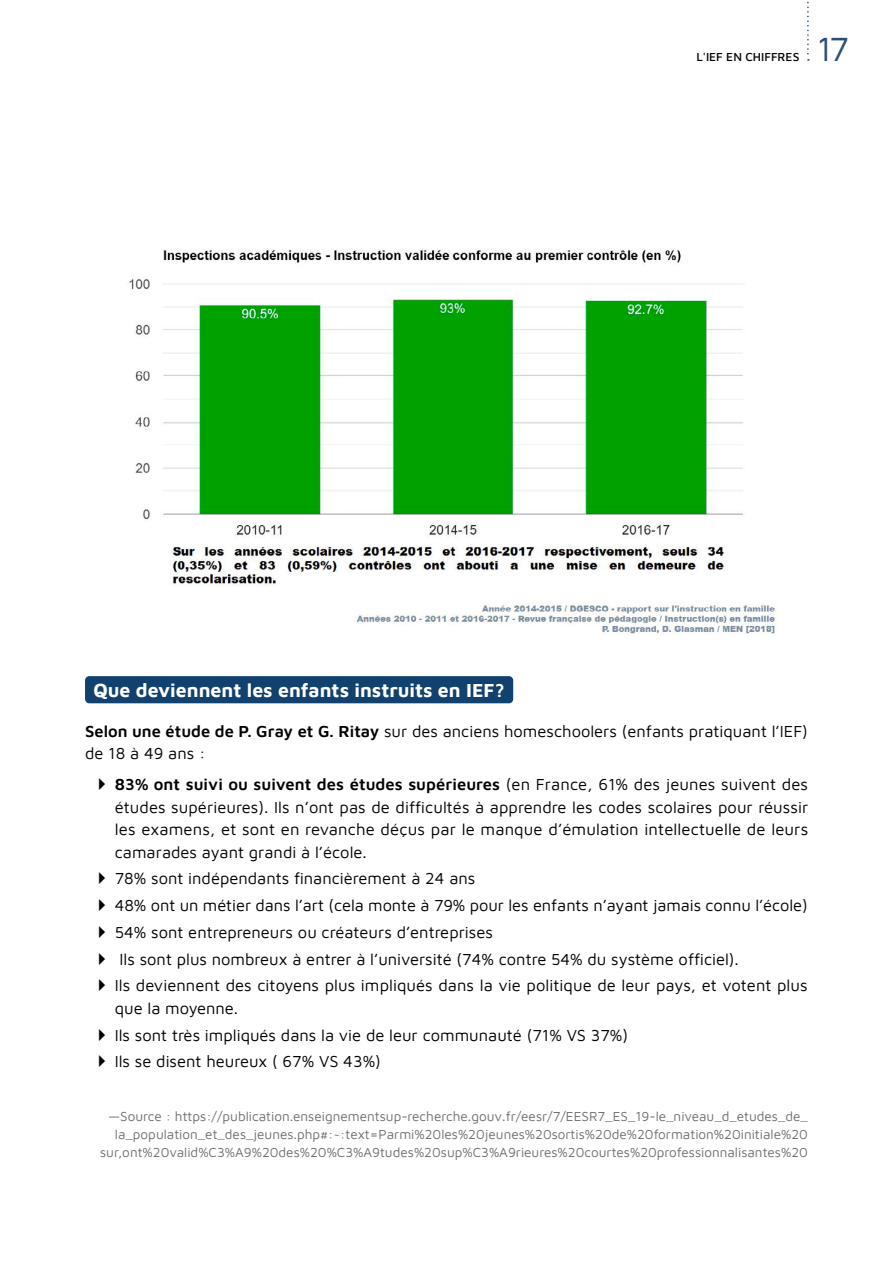
<style>
.page{position:relative;width:893px;height:1263px;background:#fff}
.page>*{position:absolute;margin:0;border:0;box-sizing:border-box;transform-origin:0 0}
.t1{font:34.65px "Maven Pro";color:#294f7b}
.t2{font:700 19.5px "Maven Pro";color:#fff}
.t3{font:16.5px/26.7px "Maven Pro";color:#000}
.t4{font:13.5px/18px "Maven Pro";color:#706f6f;text-align:right}
.t5{font:500 12px "Maven Pro";color:#000}
.s1{font-weight:600}
</style>
<div class="page">
<svg style="left:807px;top:1px;width:2px;height:60px"></svg>
<div style="left:85px;top:676px;width:428px;height:27px;background:#11416e;border-radius:4px"></div>
<img style="left:129px;top:250px;width:648px;height:385px">
<p class="t5" style="left:696px;top:48px;width:104px">L'IEF EN CHIFFRES</p>
<h1 class="t1" style="left:816px;top:25px;width:34px">17</h1>
<p class="t2" style="left:94px;top:677px;width:413px">Que deviennent les enfants instruits en IEF?</p>
<p class="t3" style="left:85px;top:719px;width:724px;line-height:22.5px"><span class="s1">Selon une étude de P. Gray et G. Ritay</span> sur des anciens homeschoolers (enfants pratiquant l’IEF) de 18 à 49 ans :</p>
<p class="t3" style="left:115px;top:772px;width:695px;line-height:22.5px;text-align:justify"><span class="s1">83% ont suivi ou suivent des études supérieures</span> (en France, 61% des jeunes suivent des études supérieures). Ils n’ont pas de difficultés à apprendre les codes scolaires pour réussir les examens, et sont en revanche déçus par le manque d’émulation intellectuelle de leurs camarades ayant grandi à l’école.</p>
<p class="t3" style="left:115px;top:864px;width:694px">78% sont indépendants financièrement à 24 ans<br>48% ont un métier dans l’art (cela monte à 79% pour les enfants n’ayant jamais connu l’école)<br>54% sont entrepreneurs ou créateurs d’entreprises<br>Ils sont plus nombreux à entrer à l’université (74% contre 54% du système officiel).<br>Ils deviennent des citoyens plus impliqués dans la vie politique de leur pays, et votent plus</p>
<p class="t3" style="left:115px;top:994px;width:515px">que la moyenne.<br>Ils sont très impliqués dans la vie de leur communauté (71% VS 37%)<br>Ils se disent heureux ( 67% VS 43%)</p>
<p class="t4" style="left:100px;top:1106px;width:709px">—Source : https://publication.enseignementsup-recherche.gouv.fr/eesr/7/EESR7_ES_19-le_niveau_d_etudes_de_ la_population_et_des_jeunes.php#:~:text=Parmi%20les%20jeunes%20sortis%20de%20formation%20initiale%20 sur,ont%20valid%C3%A9%20des%20%C3%A9tudes%20sup%C3%A9rieures%20courtes%20professionnalisantes%20</p>
</div>
